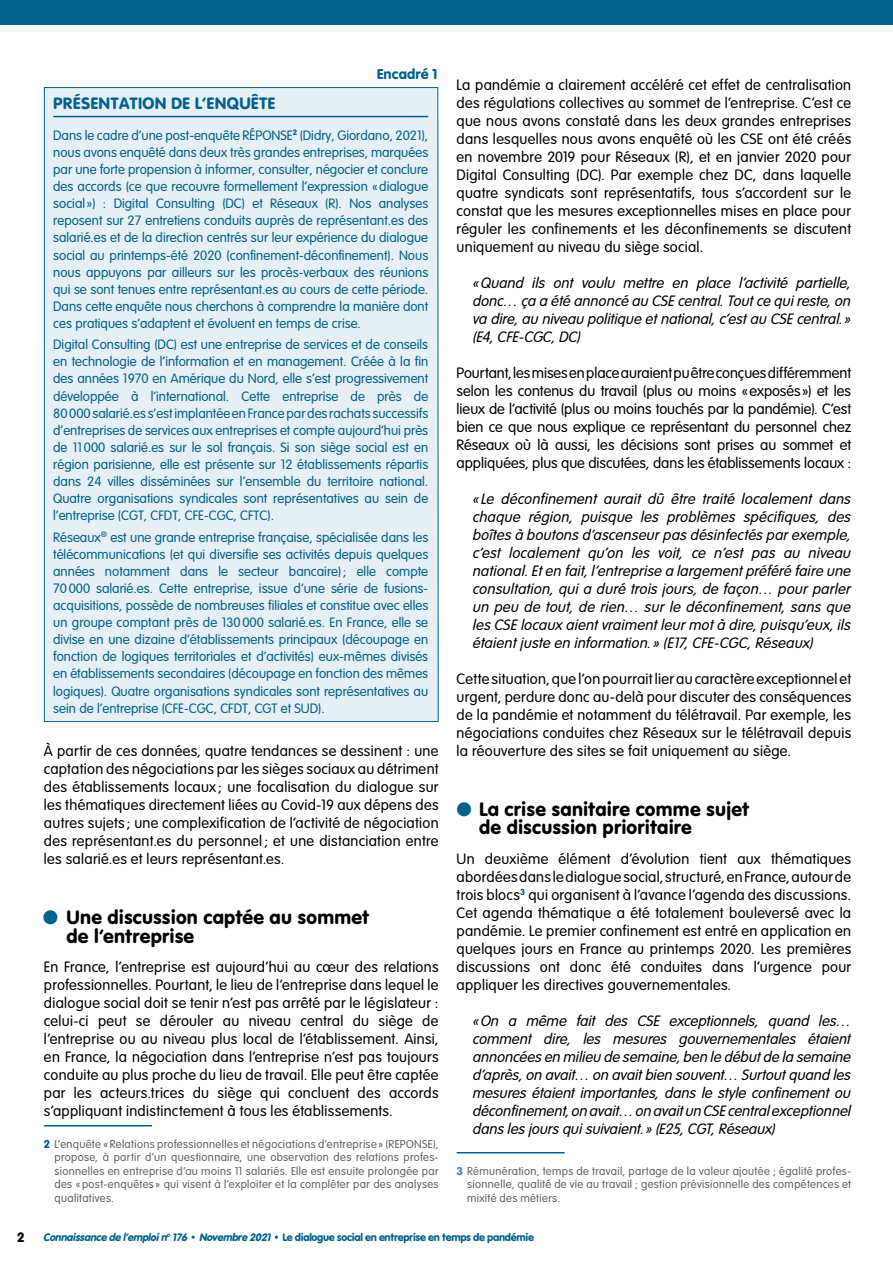
<style>
.page{position:relative;width:893px;height:1263px;background:#fff}
.page>*{position:absolute;margin:0;border:0;box-sizing:border-box;transform-origin:0 0}
.t1{font:20.25px/18px "VAG Rundschrift D Regular";letter-spacing:.005em;color:#000}
.t2{font:17.25px "VAG Rundschrift D Regular";letter-spacing:.01em;color:#00628d}
.t3{font:15.75px/18px "VAG Rundschrift D Light";letter-spacing:.015em;color:#000;text-align:justify}
.t4{font:italic 15.75px/18px "VAG Rundschrift D Light";letter-spacing:.01em;color:#000;text-align:justify}
.t5{font:15px "VAG Rundschrift D Regular";color:#00628d}
.t6{font:14.25px/17.1px "VAG Rundschrift D Light";color:#00628d;text-align:justify}
.t7{font:14.25px "VAG Rundschrift D Regular";color:#000}
.t8{font:12px/13.5px "VAG Rundschrift D Light";letter-spacing:.03em;color:#626261;text-align:justify}
.t9{font:11.25px "VAG Rundschrift D Regular";letter-spacing:-.03em;color:#00628d}
.s1{color:#00628d}
.s2{font-family:"VAG Rundschrift D Regular";color:#00628d}
.s3{font-family:"VAG Rundschrift D Regular";color:#4089aa}
.s4{font-style:italic}
</style>
<div class="page">
<hr style="left:44px;top:1125px;width:108px;height:1px;background:#00628d">
<hr style="left:457px;top:1152px;width:108px;height:1px;background:#00628d">
<div style="left:0;top:0;width:893px;height:24px;background:#00628d"></div>
<div style="left:44px;top:88px;width:394px;height:633px;background:#e6eff4"></div>
<hr style="left:53px;top:116px;width:375px;height:1px;background:#00628d">
<p class="t5" style="left:377px;top:61px;width:63px">Encadré 1</p>
<p class="t2" style="left:53px;top:88px;width:224px">PRÉSENTATION DE L’ENQUÊTE</p>
<p class="t6" style="left:53px;top:125px;width:377px">Dans le cadre d’une post-enquête RÉPONSE<sup>2</sup> (Didry, Giordano, 2021), nous avons enquêté dans deux très grandes entreprises, marquées par une forte propension à informer, consulter, négocier et conclure des accords (ce que recouvre formellement l’expression «dialogue social») : Digital Consulting (DC) et Réseaux (R). Nos analyses reposent sur 27 entretiens conduits auprès de représentant.es des salarié.es et de la direction centrés sur leur expérience du dialogue social au printemps-été 2020 (confinement-déconfinement). Nous nous appuyons par ailleurs sur les procès-verbaux des réunions qui se sont tenues entre représentant.es au cours de cette période.<br>Dans cette enquête nous cherchons à comprendre la manière dont ces pratiques s’adaptent et évoluent en temps de crise.</p>
<p class="t6" style="left:53px;top:335px;width:377px">Digital Consulting (DC) est une entreprise de services et de conseils en technologie de l’information et en management. Créée à la fin des années 1970 en Amérique du Nord, elle s’est progressivement développée à l’international. Cette entreprise de près de 80000 salarié.es s’est implantée en France par des rachats successifs d’entreprises de services aux entreprises et compte aujourd’hui près de 11000 salarié.es sur le sol français. Si son siège social est en région parisienne, elle est présente sur 12 établissements répartis dans 24 villes disséminées sur l’ensemble du territoire national.<br>Quatre organisations syndicales sont représentatives au sein de l’entreprise (CGT, CFDT, CFE-CGC, CFTC).</p>
<p class="t6" style="left:53px;top:527px;width:377px">Réseaux<sup>®</sup> est une grande entreprise française, spécialisée dans les télécommunications (et qui diversifie ses activités depuis quelques années notamment dans le secteur bancaire) ; elle compte 70000 salarié.es. Cette entreprise, issue d’une série de fusions&shy;acquisitions, possède de nombreuses filiales et constitue avec elles un groupe comptant près de 130000 salarié.es. En France, elle se divise en une dizaine d’établissements principaux (découpage en fonction de logiques territoriales et d’activités) eux-mêmes divisés en établissements secondaires (découpage en fonction des mêmes logiques). Quatre organisations syndicales sont représentatives au sein de l’entreprise (CFE-CGC, CFDT, CGT et SUD).</p>
<p class="t3" style="left:44px;top:741px;width:396px">À partir de ces données, quatre tendances se dessinent : une captation des négociations par les sièges sociaux au détriment des établissements locaux ; une focalisation du dialogue sur les thématiques directement liées au Covid-19 aux dépens des autres sujets ; une complexification de l’activité de négociation des représentant.es du personnel ; et une distanciation entre les salarié.es et leurs représentant.es.</p>
<p class="t1" style="left:66px;top:906px;width:304px;text-indent:-24px"><span class="s1">●</span> Une discussion captée au sommet de l’entreprise</p>
<p class="t3" style="left:44px;top:957px;width:396px">En France, l’entreprise est aujourd’hui au cœur des relations professionnelles. Pourtant, le lieu de l’entreprise dans lequel le dialogue social doit se tenir n’est pas arrêté par le législateur : celui-ci peut se dérouler au niveau central du siège de l’entreprise ou au niveau plus local de l’établissement. Ainsi, en France, la négociation dans l’entreprise n’est pas toujours conduite au plus proche du lieu de travail. Elle peut être captée par les acteurs.trices du siège qui concluent des accords s’appliquant indistinctement à tous les établissements.</p>
<p class="t8" style="left:54px;top:1136px;width:386px;text-indent:-11px"><span class="s2">2</span> L’enquête « Relations professionnelles et négociations d’entreprise » (REPONSE), propose, à partir d’un questionnaire, une observation des relations profes&shy;sionnelles en entreprise d’au moins 11 salariés. Elle est ensuite prolongée par des « post-enquêtes » qui visent à l’exploiter et la compléter par des analyses qualitatives.</p>
<p class="t3" style="left:457px;top:75px;width:396px">La pandémie a clairement accéléré cet effet de centralisation des régulations collectives au sommet de l’entreprise. C’est ce que nous avons constaté dans les deux grandes entreprises dans lesquelles nous avons enquêté où les CSE ont été créés en novembre 2019 pour Réseaux (R), et en janvier 2020 pour Digital Consulting (DC). Par exemple chez DC, dans laquelle quatre syndicats sont représentatifs, tous s’accordent sur le constat que les mesures exceptionnelles mises en place pour réguler les confinements et les déconfinements se discutent uniquement au niveau du siège social.</p>
<p class="t4" style="left:473px;top:273px;width:380px">«Quand ils ont voulu mettre en place l’activité partielle, donc… ça a été annoncé au CSE central. Tout ce qui reste, on va dire, au niveau politique et national, c’est au CSE central.» (E4, CFE-CGC, DC)</p>
<p class="t3" style="left:457px;top:363px;width:396px">Pourtant, les mises en place auraient pu être conçues différemment selon les contenus du travail (plus ou moins «exposés») et les lieux de l’activité (plus ou moins touchés par la pandémie). C’est bien ce que nous explique ce représentant du personnel chez Réseaux où là aussi, les décisions sont prises au sommet et appliquées, plus que discutées, dans les établissements locaux :</p>
<p class="t4" style="left:473px;top:489px;width:380px">«Le déconfinement aurait dû être traité localement dans chaque région, puisque les problèmes spécifiques, des boîtes à boutons d’ascenseur pas désinfectés par exemple, c’est localement qu’on les voit, ce n’est pas au niveau national. Et en fait, l’entreprise a largement préféré faire une consultation, qui a duré trois jours, de façon… pour parler un peu de tout, de rien… sur le déconfinement, sans que les CSE locaux aient vraiment leur mot à dire, puisqu’eux, ils étaient juste en information.» (E17, CFE-CGC, Réseaux)</p>
<p class="t3" style="left:457px;top:669px;width:396px">Cette situation, que l’on pourrait lier au caractère exceptionnel et urgent, perdure donc au-delà pour discuter des conséquences de la pandémie et notamment du télétravail. Par exemple, les négociations conduites chez Réseaux sur le télétravail depuis la réouverture des sites se fait uniquement au siège.</p>
<p class="t1" style="left:479px;top:798px;width:272px;text-indent:-22px"><span class="s1">●</span> La crise sanitaire comme sujet de discussion prioritaire</p>
<p class="t3" style="left:457px;top:849px;width:396px">Un deuxième élément d’évolution tient aux thématiques abordées dans le dialogue social, structuré, en France, autour de trois blocs<sup>3</sup> qui organisent à l’avance l’agenda des discussions.<br>Cet agenda thématique a été totalement bouleversé avec la pandémie. Le premier confinement est entré en application en quelques jours en France au printemps 2020. Les premières discussions ont donc été conduites dans l’urgence pour appliquer les directives gouvernementales.</p>
<p class="t4" style="left:473px;top:1011px;width:380px">«On a même fait des CSE exceptionnels, quand les… comment dire, les mesures gouvernementales étaient annoncées en milieu de semaine, ben le début de la semaine d’après, on avait… on avait bien souvent… Surtout quand les mesures étaient importantes, dans le style confinement ou déconfinement, on avait… on avait un CSE central exceptionnel dans les jours qui suivaient.» (E25, CGT, Réseaux)</p>
<p class="t8" style="left:467px;top:1163px;width:386px;text-indent:-10px"><span class="s3">3</span> Rémunération, temps de travail, partage de la valeur ajoutée ; égalité profes&shy;sionnelle, qualité de vie au travail ; gestion prévisionnelle des compétences et mixité des métiers.</p>
<p class="t7" style="left:17px;top:1225px;width:9px">2</p>
<p class="t9" style="left:43px;top:1227px;width:492px"><span class="s4">Connaissancedel’emploin</span><sup>o</sup> <span class="s4">176</span>• <span class="s4">Novembre2021</span>• Le dialogue social en entreprise en temps de pandémie</p>
</div>
